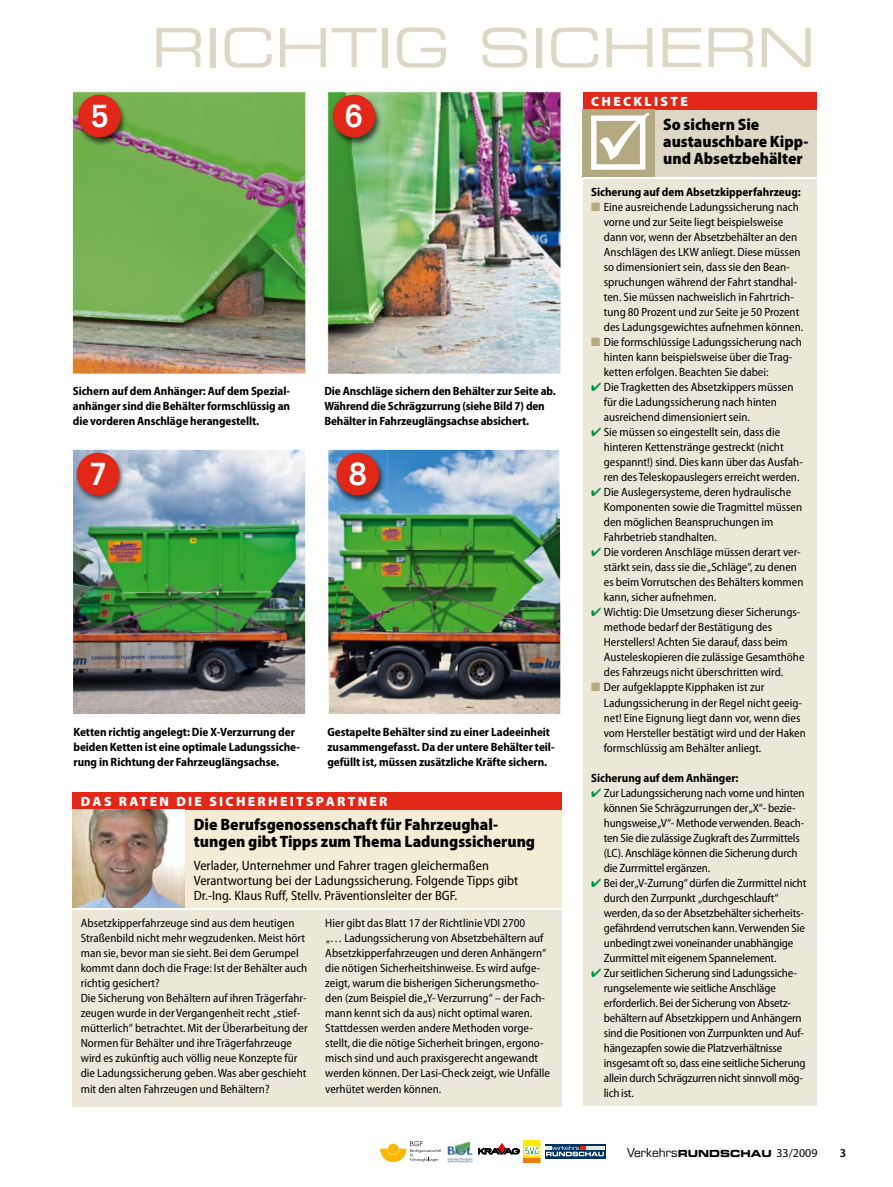
<style>
.page{position:relative;width:893px;height:1187px;background:#fff}
.page>*{position:absolute;margin:0;border:0;box-sizing:border-box;transform-origin:0 0}
.t1{font:54px "Eurostile LT Std Ex 2";letter-spacing:-.005em;color:#ddd8c6}
.t2{font:900 semi-condensed 16.5px/17px "Myriad Pro";color:#000}
.t3{font:semi-condensed 13.5px/15px "Myriad Pro";color:#000}
.t4{font:900 13.5px "Myriad Pro";letter-spacing:.17em;color:#fff}
.t5{font:semi-condensed 12px/15px "Myriad Pro";color:#000}
.t6{font:700 semi-condensed 12px/15px "Myriad Pro";letter-spacing:-.005em;color:#000}
.t7{font:600 12px "Myriad Pro";color:#000}
.t8{font:9.75px "Eurostile LT Std Bold Ex 2";color:#000}
.s1{font-stretch:semi-condensed;color:#e12717}
.s2{color:#fff}
.s3{color:#b4aa81}
.s4{color:#00973c}
.s5{font-family:"Eurostile LT Std";font-size:12px}
.s6{font-family:"Myriad Pro";font-size:12px}
</style>
<div class="page">
<div style="left:72px;top:800px;width:489px;height:306px;background:#ebe8da"></div>
<div style="left:72px;top:800px;width:489px;height:108px;background:#f3edd6"></div>
<div style="left:72px;top:792px;width:489px;height:17px;background:#e12717"></div>
<img style="left:72px;top:809px;width:112px;height:99px">
<hr style="left:72px;top:908px;width:489px;height:1px;background:#fff">
<div style="left:583px;top:100px;width:233px;height:1006px;background:#ebe8da"></div>
<div style="left:583px;top:100px;width:233px;height:77px;background:#ddd8c6"></div>
<div style="left:583px;top:93px;width:233px;height:17px;background:#e12717"></div>
<div style="left:583px;top:109px;width:72px;height:68px;background:#b4aa81"></div>
<hr style="left:583px;top:177px;width:233px;height:2px;background:#fff">
<img style="left:72px;top:91px;width:234px;height:283px">
<img style="left:73px;top:449px;width:233px;height:265px">
<img style="left:327px;top:91px;width:234px;height:283px">
<img style="left:448px;top:1141px;width:25px;height:21px">
<svg style="left:478px;top:1143px;width:41px;height:11px"></svg>
<svg style="left:381px;top:1141px;width:60px;height:20px"></svg>
<div style="left:524px;top:1140px;width:16px;height:17px;background:#ffed00"></div>
<div style="left:524px;top:1140px;width:16px;height:17px;border:1px solid #ffed00"></div>
<div style="left:524px;top:1158px;width:16px;height:4px;border:1px solid #ef7c00"></div>
<svg style="left:525px;top:1146px;width:14px;height:9px"></svg>
<svg style="left:545px;top:1144px;width:60px;height:14px"></svg>
<hr style="left:586px;top:1146px;width:19px;height:3px;background:#eae9dd">
<svg style="left:545px;top:1145px;width:59px;height:11px"></svg>
<img style="left:75px;top:93px;width:54px;height:54px">
<img style="left:329px;top:93px;width:54px;height:54px">
<img style="left:73px;top:450px;width:54px;height:54px">
<img style="left:328px;top:449px;width:233px;height:265px">
<img style="left:333px;top:450px;width:54px;height:54px">
<svg style="left:78px;top:95px;width:43px;height:43px"></svg>
<svg style="left:333px;top:95px;width:42px;height:43px"></svg>
<svg style="left:77px;top:452px;width:42px;height:43px"></svg>
<svg style="left:337px;top:452px;width:42px;height:43px"></svg>
<h1 class="t1" style="left:152px;top:11px;width:665px">RICHTIG SICHERN</h1>
<p class="t4" style="left:591px;top:93px;width:98px">CHECKLISTE</p>
<p class="t6" style="left:73px;top:384px;width:219px;text-align:justify">Sichern auf dem Anhänger: Auf dem Spezial&shy;anhänger sind die Behälter formschlüssig an die vorderen Anschläge herangestellt.</p>
<p class="t6" style="left:324px;top:384px;width:233px">Die Anschläge sichern den Behälter zur Seite ab.<br>Während die Schrägzurrung (siehe Bild 7) den<br>Behälter in Fahrzeuglängsachse absichert.</p>
<p class="t6" style="left:73px;top:724px;width:228px">Ketten richtig angelegt: Die X-Verzurrung der beiden Ketten ist eine optimale Ladungssiche&shy;rung in Richtung der Fahrzeuglängsachse.</p>
<p class="t6" style="left:327px;top:724px;width:229px">Gestapelte Behälter sind zu einer Ladeeinheit zusammengefasst. Da der untere Behälter teil&shy;gefüllt ist, müssen zusätzliche Kräfte sichern.</p>
<p class="t4" style="left:72px;top:792px;width:317px"><span class="s1">N</span>DAS RATEN DIE SICHERHEITSPARTNER</p>
<h2 class="t2" style="left:194px;top:816px;width:343px">Die Berufsgenossenschaft für Fahrzeughal&shy;tungen gibt Tipps zum Thema Ladungssicherung</h2>
<p class="t3" style="left:194px;top:858px;width:326px">Verlader, Unternehmer und Fahrer tragen gleichermaßen<br>Verantwortung bei der Ladungssicherung. Folgende Tipps gibt<br>Dr.-Ing. Klaus Ruff, Stellv. Präventionsleiter der BGF.</p>
<p class="t5" style="left:81px;top:916px;width:228px">Absetzkipperfahrzeuge sind aus dem heutigen Straßenbild nicht mehr wegzudenken. Meist hört man sie, bevor man sie sieht. Bei dem Gerumpel kommt dann doch die Frage: Ist der Behälter auch richtig gesichert?<br>Die Sicherung von Behältern auf ihren Trägerfahr&shy;zeugen wurde in der Vergangenheit recht „stief&shy;mütterlich“ betrachtet. Mit der Überarbeitung der Normen für Behälter und ihre Trägerfahrzeuge wird es zukünftig auch völlig neue Konzepte für die Ladungssicherung geben. Was aber geschieht mit den alten Fahrzeugen und Behältern?</p>
<p class="t5" style="left:325px;top:916px;width:226px">Hier gibt das Blatt 17 der Richtlinie VDI 2700<br>„… Ladungssicherung von Absetzbehältern auf Absetzkipperfahrzeugen und deren Anhängern“ die nötigen Sicherheitshinweise. Es wird aufge&shy;zeigt, warum die bisherigen Sicherungsmetho&shy;den (zum Beispiel die „Y- Verzurrung“ – der Fach&shy;mann kennt sich da aus) nicht optimal waren.<br>Stattdessen werden andere Methoden vorge&shy;stellt, die die nötige Sicherheit bringen, ergono&shy;misch sind und auch praxisgerecht angewandt werden können. Der Lasi-Check zeigt, wie Unfälle verhütet werden können.</p>
<h2 class="t2" style="left:585px;top:150px;width:220px"><span class="s2">☑</span> und Absetzbehälter</h2>
<h2 class="t2" style="left:663px;top:116px;width:147px">So sichern Sie austauschbare Kipp-</h2>
<p class="t6" style="left:591px;top:185px;width:211px">Sicherung auf dem Absetzkipperfahrzeug:</p>
<p class="t5" style="left:604px;top:200px;width:201px;text-indent:-13px"><span class="s3">■</span> Eine ausreichende Ladungssicherung nach vorne und zur Seite liegt beispielsweise dann vor, wenn der Absetzbehälter an den Anschlägen des LKW anliegt. Diese müssen so dimensioniert sein, dass sie den Bean&shy;spruchungen während der Fahrt standhal&shy;ten. Sie müssen nachweislich in Fahrtrich&shy;tung 80 Prozent und zur Seite je 50 Prozent des Ladungsgewichtes aufnehmen können.</p>
<p class="t5" style="left:604px;top:335px;width:200px;text-indent:-13px"><span class="s3">■</span> Die formschlüssige Ladungssicherung nach hinten kann beispielsweise über die Trag&shy;ketten erfolgen. Beachten Sie dabei:</p>
<p class="t5" style="left:604px;top:380px;width:191px;text-indent:-13px"><span class="s4">✔</span> Die Tragketten des Absetzkippers müssen für die Ladungssicherung nach hinten ausreichend dimensioniert sein.</p>
<p class="t5" style="left:604px;top:425px;width:201px;text-indent:-13px"><span class="s4">✔</span> Sie müssen so eingestellt sein, dass die hinteren Kettenstränge gestreckt (nicht gespannt!) sind. Dies kann über das Ausfah&shy;ren des Teleskopauslegers erreicht werden.</p>
<p class="t5" style="left:604px;top:485px;width:200px;text-indent:-13px"><span class="s4">✔</span> Die Auslegersysteme, deren hydraulische Komponenten sowie die Tragmittel müssen den möglichen Beanspruchungen im Fahrbetrieb standhalten.</p>
<p class="t5" style="left:604px;top:545px;width:201px;text-indent:-13px"><span class="s4">✔</span> Die vorderen Anschläge müssen derart ver&shy;stärkt sein, dass sie die „Schläge“, zu denen es beim Vorrutschen des Behälters kommen kann, sicher aufnehmen.</p>
<p class="t5" style="left:604px;top:605px;width:202px;text-indent:-13px"><span class="s4">✔</span> Wichtig: Die Umsetzung dieser Sicherungs&shy;methode bedarf der Bestätigung des Herstellers! Achten Sie darauf, dass beim Austeleskopieren die zulässige Gesamthöhe des Fahrzeugs nicht überschritten wird.</p>
<p class="t5" style="left:604px;top:680px;width:204px;text-indent:-13px"><span class="s3">■</span> Der aufgeklappte Kipphaken ist zur Ladungssicherung in der Regel nicht geeig&shy;net! Eine Eignung liegt dann vor, wenn dies vom Hersteller bestätigt wird und der Haken formschlüssig am Behälter anliegt.</p>
<p class="t6" style="left:591px;top:770px;width:149px">Sicherung auf dem Anhänger:</p>
<p class="t5" style="left:604px;top:785px;width:202px;text-indent:-13px"><span class="s4">✔</span> Zur Ladungssicherung nach vorne und hinten können Sie Schrägzurrungen der „X“- bezie&shy;hungsweise „V“- Methode verwenden. Beach&shy;ten Sie die zulässige Zugkraft des Zurrmittels (LC). Anschläge können die Sicherung durch die Zurrmittel ergänzen.</p>
<p class="t5" style="left:604px;top:875px;width:204px;text-indent:-13px"><span class="s4">✔</span> Bei der „V-Zurrung“ dürfen die Zurrmittel nicht durch den Zurrpunkt „durchgeschlauft“ werden, da so der Absetzbehälter sicherheits&shy;gefährdend verrutschen kann. Verwenden Sie unbedingt zwei voneinander unabhängige Zurrmittel mit eigenem Spannelement.</p>
<p class="t5" style="left:604px;top:965px;width:203px;text-indent:-13px"><span class="s4">✔</span> Zur seitlichen Sicherung sind Ladungssiche&shy;rungselemente wie seitliche Anschläge erforderlich. Bei der Sicherung von Absetz&shy;behältern auf Absetzkippern und Anhängern sind die Positionen von Zurrpunkten und Auf&shy;hängezapfen sowie die Platzverhältnisse insgesamt oft so, dass eine seitliche Sicherung allein durch Schrägzurren nicht sinnvoll mög&shy;lich ist.</p>
<p class="t8" style="left:627px;top:1146px;width:192px"><span class="s5">Verkehrs</span>RUNDSCHAU <span class="s6">33/2009</span></p>
<p class="t7" style="left:840px;top:1145px;width:8px">3</p>
</div>
